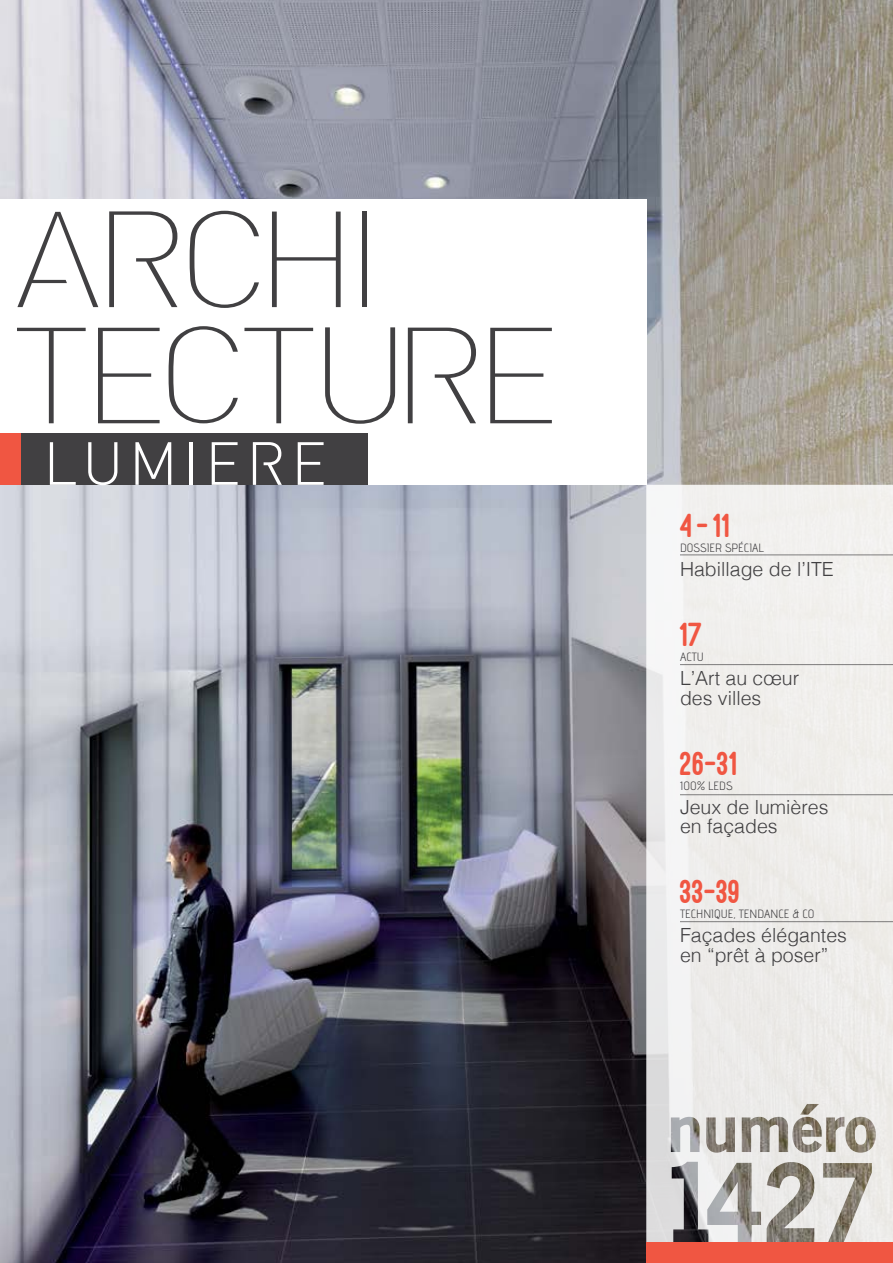
<style>
.page{position:relative;width:893px;height:1263px;background:#fff}
.page>*{position:absolute;margin:0;border:0;box-sizing:border-box;transform-origin:0 0}
.t1{font:300 60px "Streetvertising";letter-spacing:.09em;color:#fff}
.t2{font:800 34.5px "Ostrich Sans";color:#f05642}
.t3{font:300 19.5px/19.5px "Helvetica";color:#414042}
.t4{font:12px "advent";color:#414042}
</style>
<div class="page">
<img style="left:0;top:0;width:893px;height:1263px">
<svg style="left:646px;top:485px;width:247px;height:758px;fill:#efedeb"></svg>
<div style="left:0;top:199px;width:646px;height:286px;background:#fff"></div>
<div style="left:0;top:434px;width:367px;height:51px;background:#414042"></div>
<svg style="left:17px;top:212px;width:81px;height:95px"></svg>
<svg style="left:109px;top:211px;width:68px;height:96px"></svg>
<svg style="left:272px;top:212px;width:69px;height:95px"></svg>
<hr style="left:362px;top:212px;width:4px;height:95px;background:#414042">
<svg style="left:190px;top:211px;width:69px;height:97px"></svg>
<svg style="left:17px;top:328px;width:69px;height:95px"></svg>
<svg style="left:98px;top:328px;width:62px;height:95px"></svg>
<svg style="left:244px;top:328px;width:69px;height:95px"></svg>
<svg style="left:325px;top:327px;width:70px;height:97px"></svg>
<svg style="left:408px;top:328px;width:68px;height:95px"></svg>
<svg style="left:490px;top:328px;width:62px;height:95px"></svg>
<svg style="left:169px;top:326px;width:69px;height:97px"></svg>
<div style="left:646px;top:1243px;width:247px;height:20px;background:#f05642"></div>
<div style="left:0;top:434px;width:21px;height:51px;background:#f05642"></div>
<hr style="left:680px;top:664px;width:213px;height:1px;background:#414042">
<hr style="left:680px;top:554px;width:213px;height:1px;background:#414042">
<hr style="left:680px;top:794px;width:213px;height:1px;background:#414042">
<hr style="left:680px;top:921px;width:213px;height:1px;background:#414042">
<h1 class="t1" style="left:43px;top:436px;width:285px">LUMIERE</h1>
<h2 class="t2" style="left:680px;top:507px;width:52px">4-11</h2>
<p class="t4" style="left:680px;top:541px;width:86px">DOSSIER SPÉCIAL</p>
<p class="t3" style="left:680px;top:558px;width:155px">Habillage de l’ITE</p>
<h2 class="t2" style="left:680px;top:616px;width:25px">17</h2>
<p class="t4" style="left:680px;top:650px;width:25px">ACTU</p>
<p class="t3" style="left:680px;top:667px;width:121px">L’Art au cœur des villes</p>
<h2 class="t2" style="left:680px;top:745px;width:59px">26-31</h2>
<p class="t4" style="left:680px;top:778px;width:54px">100% LEDS</p>
<p class="t3" style="left:680px;top:795px;width:150px">Jeux de lumières en façades</p>
<h2 class="t2" style="left:680px;top:873px;width:62px">33-39</h2>
<p class="t4" style="left:680px;top:907px;width:136px">TECHNIQUE, TENDANCE &amp; CO</p>
<p class="t3" style="left:680px;top:924px;width:168px">Façades élégantes en “prêt à poser”</p>
</div>
